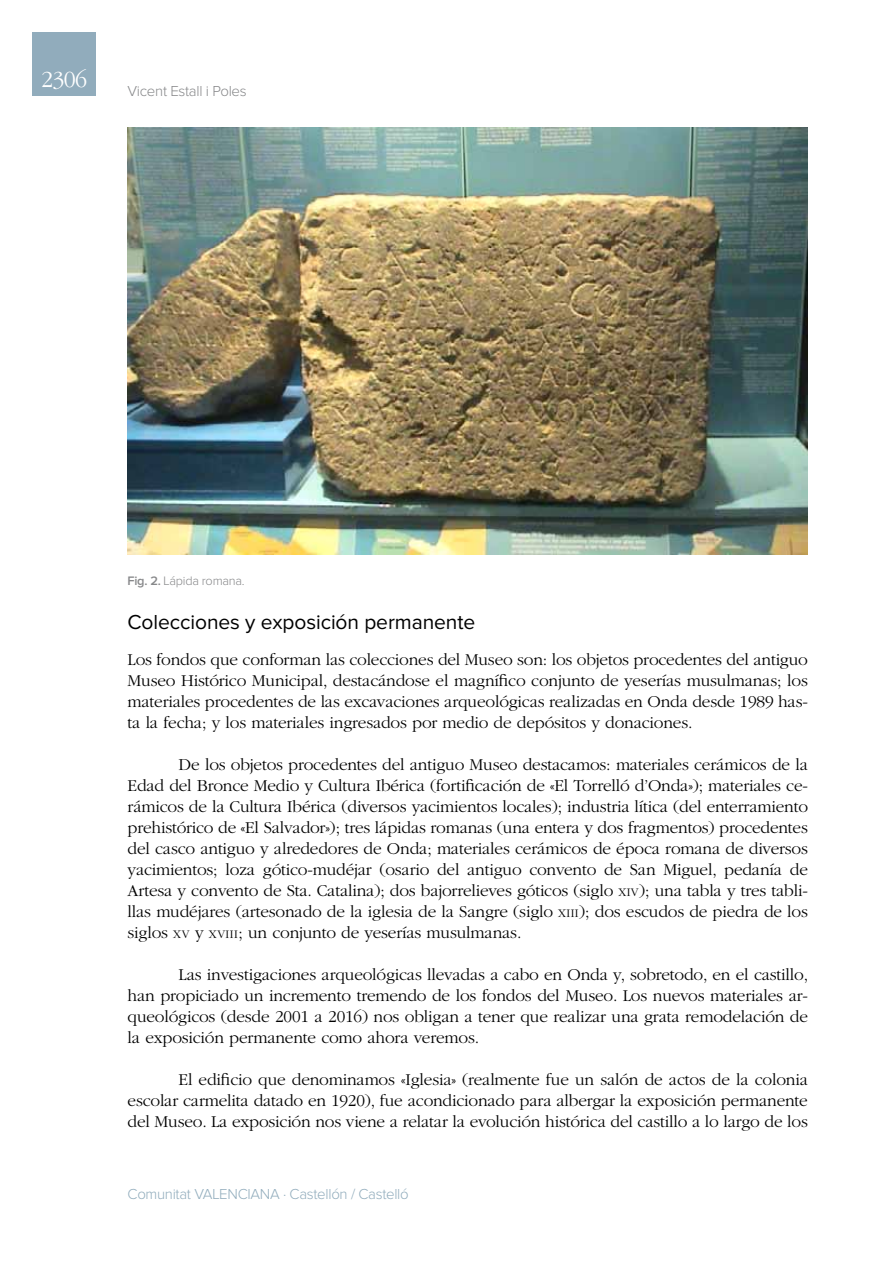
<style>
.page{position:relative;width:893px;height:1263px;background:#fff}
.page>*{position:absolute;margin:0;border:0;box-sizing:border-box;transform-origin:0 0}
.t1{font:300 24px "ITC Garamond Std";color:#fff}
.t2{font:21px "Proxima Nova";letter-spacing:-.005em;color:#000}
.t3{font:300 17.25px/21px "ITC Garamond Std";letter-spacing:-.01em;color:#000;text-align:justify}
.t4{font:300 15px "Proxima Nova";letter-spacing:-.02em;color:#91acbc}
.t5{font:300 15px "Proxima Nova";letter-spacing:-.02em;color:#87888a}
.t6{font:300 12.75px "Proxima Nova";color:#87888a}
.s1{font-weight:600}
.s2{font-size:12.15px}
</style>
<div class="page">
<div style="left:32px;top:32px;width:64px;height:64px;background:#91acbc"></div>
<img style="left:128px;top:128px;width:680px;height:426px">
<h1 class="t1" style="left:41px;top:67px;width:47px">2306</h1>
<p class="t5" style="left:128px;top:84px;width:121px">Vicent Estall i Poles</p>
<p class="t6" style="left:128px;top:575px;width:119px"><span class="s1">Fig. 2.</span> Lápida romana.</p>
<p class="t2" style="left:128px;top:613px;width:349px">Colecciones y exposición permanente</p>
<p class="t3" style="left:128px;top:650px;width:682px">Los fondos que conforman las colecciones del Museo son: los objetos procedentes del antiguo Museo Histórico Municipal, destacándose el magnífico conjunto de yeserías musulmanas; los materiales procedentes de las excavaciones arqueológicas realizadas en Onda desde 1989 has&shy;ta la fecha; y los materiales ingresados por medio de depósitos y donaciones.</p>
<p class="t3" style="left:128px;top:755px;width:682px;text-indent:51px">De los objetos procedentes del antiguo Museo destacamos: materiales cerámicos de la Edad del Bronce Medio y Cultura Ibérica (fortificación de «El Torrelló d’Onda»); materiales ce&shy;rámicos de la Cultura Ibérica (diversos yacimientos locales); industria lítica (del enterramiento prehistórico de «El Salvador»); tres lápidas romanas (una entera y dos fragmentos) procedentes del casco antiguo y alrededores de Onda; materiales cerámicos de época romana de diversos yacimientos; loza gótico-mudéjar (osario del antiguo convento de San Miguel, pedanía de Artesa y convento de Sta. Catalina); dos bajorrelieves góticos (siglo <span class="s2">xiv</span>); una tabla y tres tabli&shy;llas mudéjares (artesonado de la iglesia de la Sangre (siglo <span class="s2">xiii</span>); dos escudos de piedra de los siglos <span class="s2">xv</span> y <span class="s2">xviii</span>; un conjunto de yeserías musulmanas.</p>
<p class="t3" style="left:128px;top:965px;width:682px;text-indent:51px">Las investigaciones arqueológicas llevadas a cabo en Onda y, sobretodo, en el castillo, han propiciado un incremento tremendo de los fondos del Museo. Los nuevos materiales ar&shy;queológicos (desde 2001 a 2016) nos obligan a tener que realizar una grata remodelación de la exposición permanente como ahora veremos.</p>
<p class="t3" style="left:128px;top:1070px;width:682px;text-indent:51px">El edificio que denominamos «Iglesia» (realmente fue un salón de actos de la colonia escolar carmelita datado en 1920), fue acondicionado para albergar la exposición permanente del Museo. La exposición nos viene a relatar la evolución histórica del castillo a lo largo de los</p>
<p class="t4" style="left:128px;top:1187px;width:283px">Comunitat VALENCIANA · Castellón / Castelló</p>
</div>
